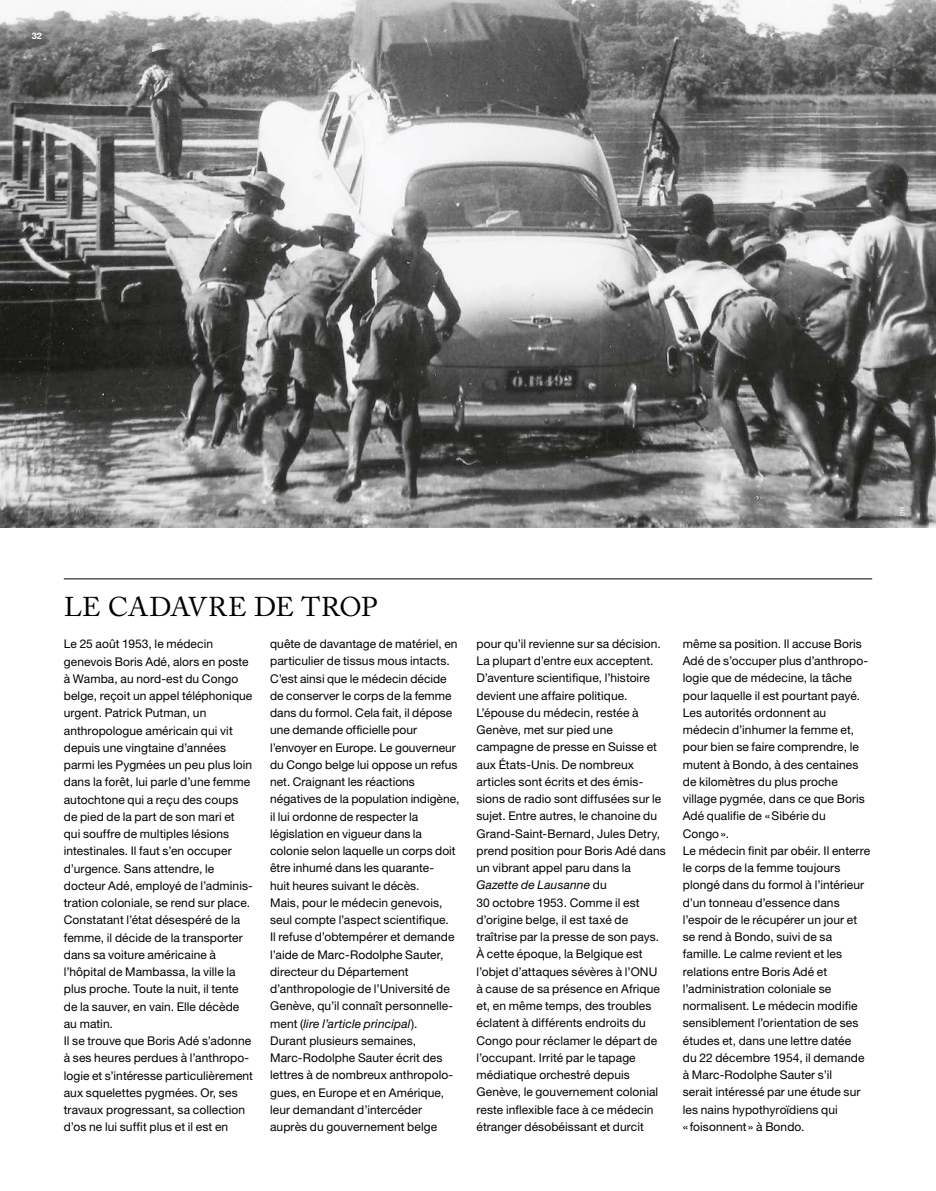
<style>
.page{position:relative;width:936px;height:1191px;background:#fff}
.page>*{position:absolute;margin:0;border:0;box-sizing:border-box;transform-origin:0 0}
.t1{font:27px "Adobe Caslon Pro";letter-spacing:-.005em;color:#000}
.t2{font:12px/17.2px "Helvetica Neue";letter-spacing:.005em;color:#000}
.t3{font:700 9px "Helvetica Neue";color:#fff}
.t4{font:6.3px "Helvetica Neue";color:#fff}
.s1{font-style:italic}
</style>
<div class="page">
<hr style="left:64px;top:578px;width:808px;height:1px;background:#000">
<img style="left:0;top:0;width:935px;height:527px">
<p class="t3" style="left:32px;top:30px;width:12px">32</p>
<p class="t4" style="left:898px;top:516px;width:11px;rotate:-90deg">DR</p>
<h1 class="t1" style="left:64px;top:591px;width:315px">LE CADAVRE DE TROP</h1>
<p class="t2" style="left:64px;top:635px;width:191px">Le 25 août 1953, le médecin genevois Boris Adé, alors en poste à Wamba, au nord-est du Congo belge, reçoit un appel téléphonique urgent. Patrick Putman, un anthropologue américain qui vit depuis une vingtaine d’années parmi les Pygmées un peu plus loin dans la forêt, lui parle d’une femme autochtone qui a reçu des coups de pied de la part de son mari et qui souffre de multiples lésions intestinales. Il faut s’en occuper d’urgence. Sans attendre, le docteur Adé, employé de l’adminis&shy;tration coloniale, se rend sur place.<br>Constatant l’état désespéré de la femme, il décide de la transporter dans sa voiture américaine à l’hôpital de Mambassa, la ville la plus proche. Toute la nuit, il tente de la sauver, en vain. Elle décède au matin.<br>Il se trouve que Boris Adé s’adonne à ses heures perdues à l’anthropo&shy;logie et s’intéresse particulièrement aux squelettes pygmées. Or, ses travaux progressant, sa collection d’os ne lui suffit plus et il est en</p>
<p class="t2" style="left:270px;top:635px;width:191px">quête de davantage de matériel, en particulier de tissus mous intacts.<br>C’est ainsi que le médecin décide de conserver le corps de la femme dans du formol. Cela fait, il dépose une demande officielle pour l’envoyer en Europe. Le gouverneur du Congo belge lui oppose un refus net. Craignant les réactions négatives de la population indigène, il lui ordonne de respecter la législation en vigueur dans la colonie selon laquelle un corps doit être inhumé dans les quarante-<br>huit heures suivant le décès.<br>Mais, pour le médecin genevois, seul compte l’aspect scientifique.<br>Il refuse d’obtempérer et demande l’aide de Marc-Rodolphe Sauter, directeur du Département d’anthropologie de l’Université de<br>Genève, qu’il connaît personnelle&shy;ment (<span class="s1">lire l’article principal</span>).<br>Durant plusieurs semaines,<br>Marc-Rodolphe Sauter écrit des lettres à de nombreux anthropolo&shy;gues, en Europe et en Amérique, leur demandant d’intercéder auprès du gouvernement belge</p>
<p class="t2" style="left:476px;top:635px;width:191px">pour qu’il revienne sur sa décision.<br>La plupart d’entre eux acceptent.<br>D’aventure scientifique, l’histoire devient une affaire politique.<br>L’épouse du médecin, restée à<br>Genève, met sur pied une campagne de presse en Suisse et aux États-Unis. De nombreux articles sont écrits et des émis&shy;sions de radio sont diffusées sur le sujet. Entre autres, le chanoine du<br>Grand-Saint-Bernard, Jules Detry, prend position pour Boris Adé dans un vibrant appel paru dans la<br><span class="s1">Gazette de Lausanne</span> du<br>30 octobre 1953. Comme il est d’origine belge, il est taxé de traîtrise par la presse de son pays.<br>À cette époque, la Belgique est l’objet d’attaques sévères à l’ONU à cause de sa présence en Afrique et, en même temps, des troubles éclatent à différents endroits du<br>Congo pour réclamer le départ de l’occupant. Irrité par le tapage médiatique orchestré depuis<br>Genève, le gouvernement colonial reste inflexible face à ce médecin étranger désobéissant et durcit</p>
<p class="t2" style="left:682px;top:634px;width:189px">même sa position. Il accuse Boris<br>Adé de s’occuper plus d’anthropo&shy;logie que de médecine, la tâche pour laquelle il est pourtant payé.<br>Les autorités ordonnent au médecin d’inhumer la femme et, pour bien se faire comprendre, le mutent à Bondo, à des centaines de kilomètres du plus proche village pygmée, dans ce que Boris<br>Adé qualifie de «Sibérie du<br>Congo».<br>Le médecin finit par obéir. Il enterre le corps de la femme toujours plongé dans du formol à l’intérieur d’un tonneau d’essence dans l’espoir de le récupérer un jour et se rend à Bondo, suivi de sa famille. Le calme revient et les relations entre Boris Adé et l’administration coloniale se normalisent. Le médecin modifie sensiblement l’orientation de ses études et, dans une lettre datée<br>du 22 décembre 1954, il demande à Marc-Rodolphe Sauter s’il<br>serait intéressé par une étude sur les nains hypothyroïdiens qui «foisonnent» à Bondo.</p>
</div>
